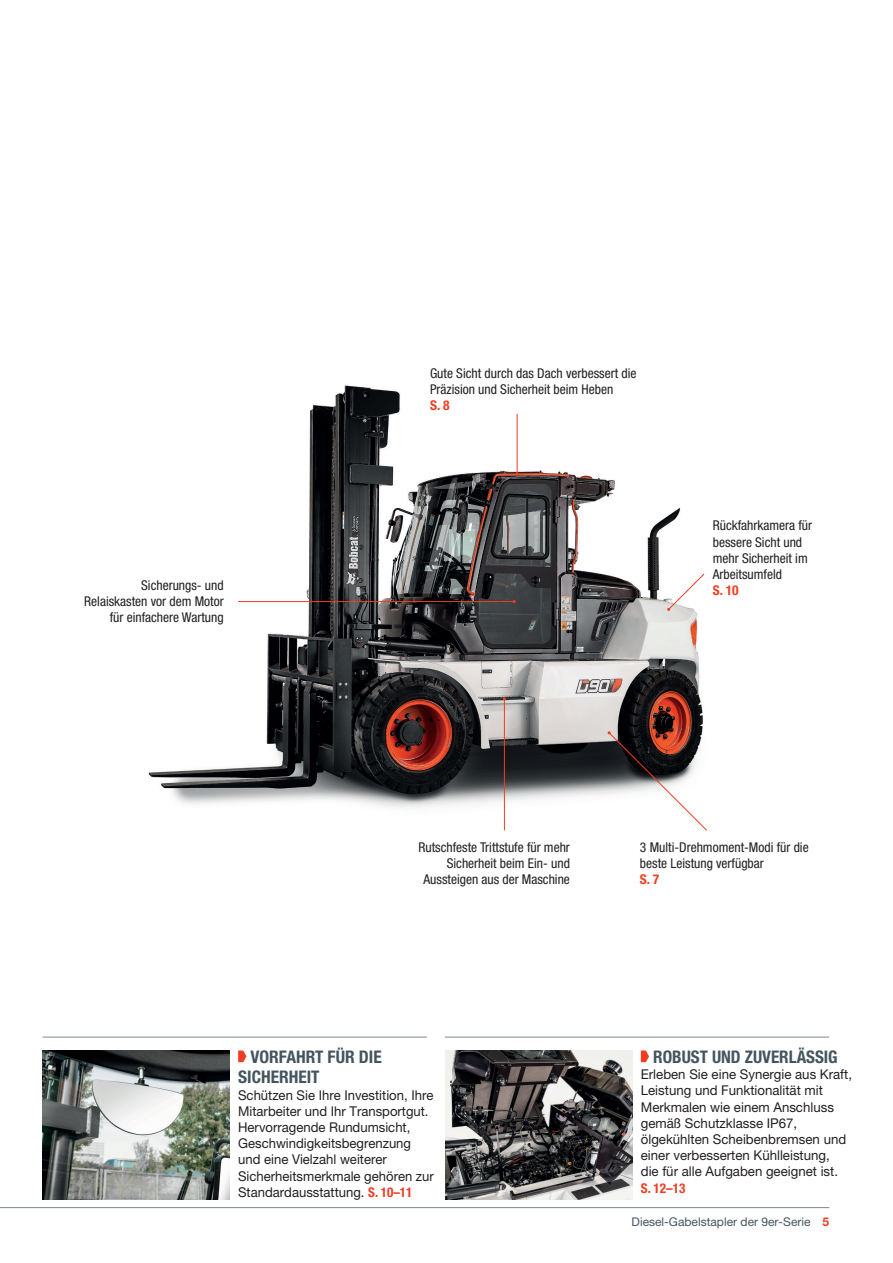
<style>
.page{position:relative;width:893px;height:1263px;background:#fff}
.page>*{position:absolute;margin:0;border:0;box-sizing:border-box;transform-origin:0 0}
.t1{font:700 condensed 17.4px/20.4px "Helvetica Neue LT Pro";color:#45555f}
.t2{font:13.5px/16.2px "Helvetica Neue LT Pro";color:#231f20}
.t3{font:condensed 13.5px/16.2px "Helvetica Neue LT Pro";color:#231f20}
.t4{font:700 condensed 13.5px "Helvetica Neue LT Pro";color:#ef3e22}
.t5{font:12px "Helvetica Neue LT Pro";color:#45555f}
.s1{font-weight:700;font-stretch:condensed;color:#ef3e22}
.s2{font-weight:700;color:#ef3e22}
</style>
<div class="page">
<hr style="left:0;top:1207px;width:829px;height:1px;background:#7d878b">
<hr style="left:42px;top:1037px;width:385px;height:1px;background:#7d878b">
<img style="left:42px;top:1050px;width:188px;height:149px">
<hr style="left:445px;top:1037px;width:384px;height:1px;background:#7d878b">
<img style="left:445px;top:1050px;width:187px;height:149px">
<img style="left:148px;top:385px;width:555px;height:446px">
<svg style="left:238px;top:1051px;width:8px;height:11px"></svg>
<svg style="left:641px;top:1051px;width:8px;height:11px"></svg>
<hr style="left:504px;top:699px;width:1px;height:131px;background:#ef3e22">
<hr style="left:238px;top:601px;width:276px;height:1px;background:#ef3e22">
<svg style="left:667px;top:573px;width:38px;height:38px"></svg>
<hr style="left:517px;top:414px;width:1px;height:60px;background:#ef3e22">
<svg style="left:607px;top:731px;width:100px;height:100px"></svg>
<p class="t3" style="left:84px;top:578px;width:141px;text-align:right">Sicherungs- und<br>Relaiskasten vor dem Motor für einfachere Wartung</p>
<p class="t3" style="left:430px;top:366px;width:208px">Gute Sicht durch das Dach verbessert die<br>Präzision und Sicherheit beim Heben</p>
<p class="t4" style="left:430px;top:397px;width:21px">S. 8</p>
<p class="t3" style="left:713px;top:519px;width:101px">Rückfahrkamera für bessere Sicht und mehr Sicherheit im<br>Arbeitsumfeld</p>
<p class="t4" style="left:713px;top:583px;width:27px">S. 10</p>
<p class="t3" style="left:418px;top:840px;width:153px;text-align:right">Rutschfeste Trittstufe für mehr<br>Sicherheit beim Ein- und<br>Aussteigen aus der Maschine</p>
<p class="t3" style="left:640px;top:840px;width:170px">3 Multi-Drehmoment-Modi für die beste Leistung verfügbar</p>
<p class="t4" style="left:640px;top:871px;width:21px">S. 7</p>
<p class="t1" style="left:238px;top:1047px;width:145px;text-indent:12px">VORFAHRT FÜR DIE<br>SICHERHEIT</p>
<p class="t2" style="left:238px;top:1088px;width:197px">Schützen Sie Ihre Investition, Ihre<br>Mitarbeiter und Ihr Transportgut.<br>Hervorragende Rundumsicht,<br>Geschwindigkeitsbegrenzung und eine Vielzahl weiterer<br>Sicherheitsmerkmale gehören zur<br>Standardausstattung. <span class="s1">S. 10–11</span></p>
<p class="t1" style="left:653px;top:1047px;width:186px">ROBUST UND ZUVERLÄSSIG</p>
<p class="t2" style="left:641px;top:1067px;width:213px">Erleben Sie eine Synergie aus Kraft, Leistung und Funktionalität mit Merkmalen wie einem Anschluss gemäß Schutzklasse IP67, ölgekühlten Scheibenbremsen und einer verbesserten Kühlleistung,<br>die für alle Aufgaben geeignet ist.</p>
<p class="t4" style="left:641px;top:1180px;width:46px">S. 12–13</p>
<p class="t5" style="left:632px;top:1217px;width:199px">Diesel-Gabelstapler der 9er-Serie <span class="s2">5</span></p>
</div>
